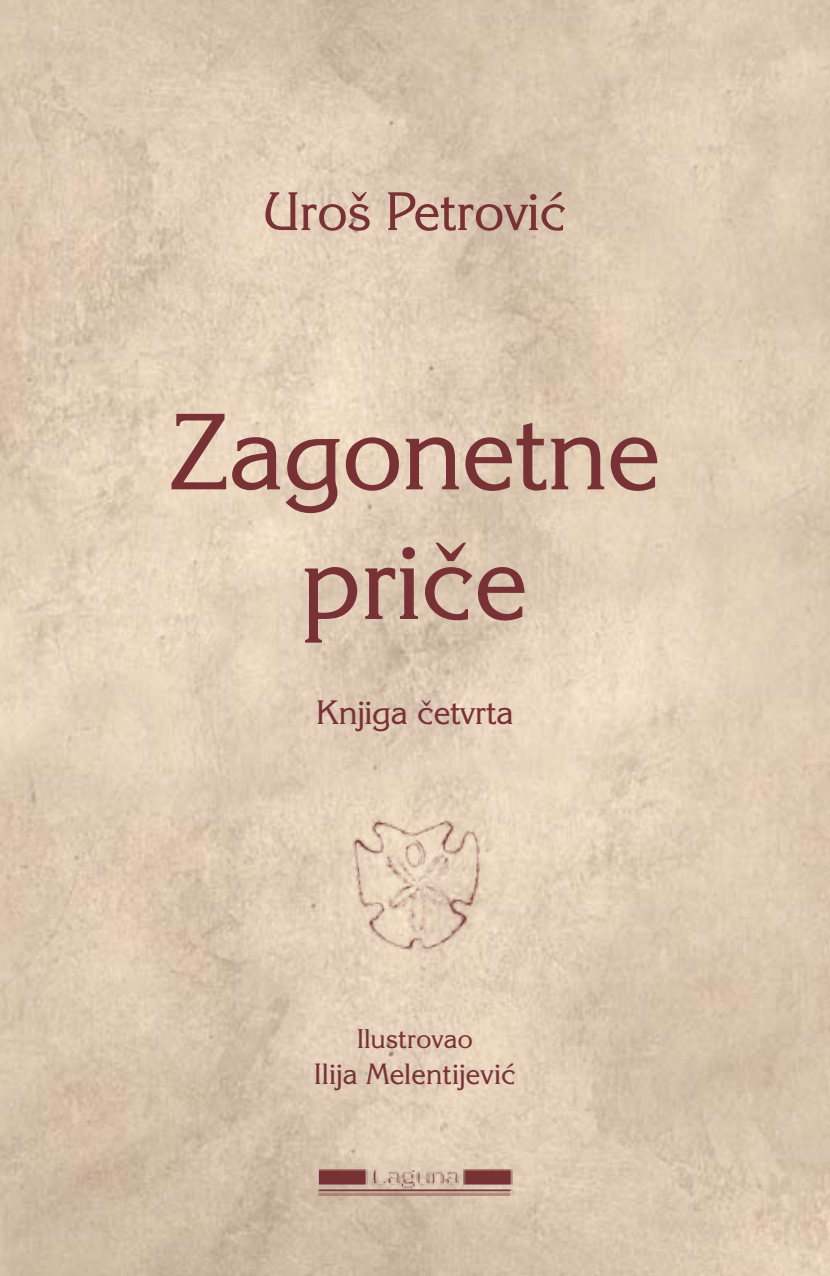
<style>
.page{position:relative;width:830px;height:1276px;background:#fff}
.page>*{position:absolute;margin:0;border:0;box-sizing:border-box;transform-origin:0 0}
.t1{font:108px/129.6px "YU Korina Normal";color:#783236;text-align:center}
.t2{font:54px "YU Korina Normal";color:#783236}
.t3{font:33.75px "YU Korina Normal";color:#783236}
.t4{font:29.25px "YU Korina Normal";letter-spacing:.015em;color:#783236}
.t5{font:27px "YU Korina Normal";letter-spacing:.015em;color:#783236}
</style>
<div class="page">
<img style="left:0;top:0;width:829px;height:1276px">
<img style="left:317px;top:1169px;width:195px;height:27px">
<img style="left:336px;top:805px;width:157px;height:161px">
<h2 class="t2" style="left:264px;top:179px;width:304px">Uro{ Petrovi}</h2>
<h1 class="t1" style="left:169px;top:386px;width:492px">Zagonetne pri~e</h1>
<p class="t3" style="left:316px;top:692px;width:198px">Knjiga ~etvrta</p>
<p class="t5" style="left:357px;top:1023px;width:117px">Ilustrovao</p>
<p class="t4" style="left:314px;top:1056px;width:203px">Ilija Melentijevi}</p>
</div>
